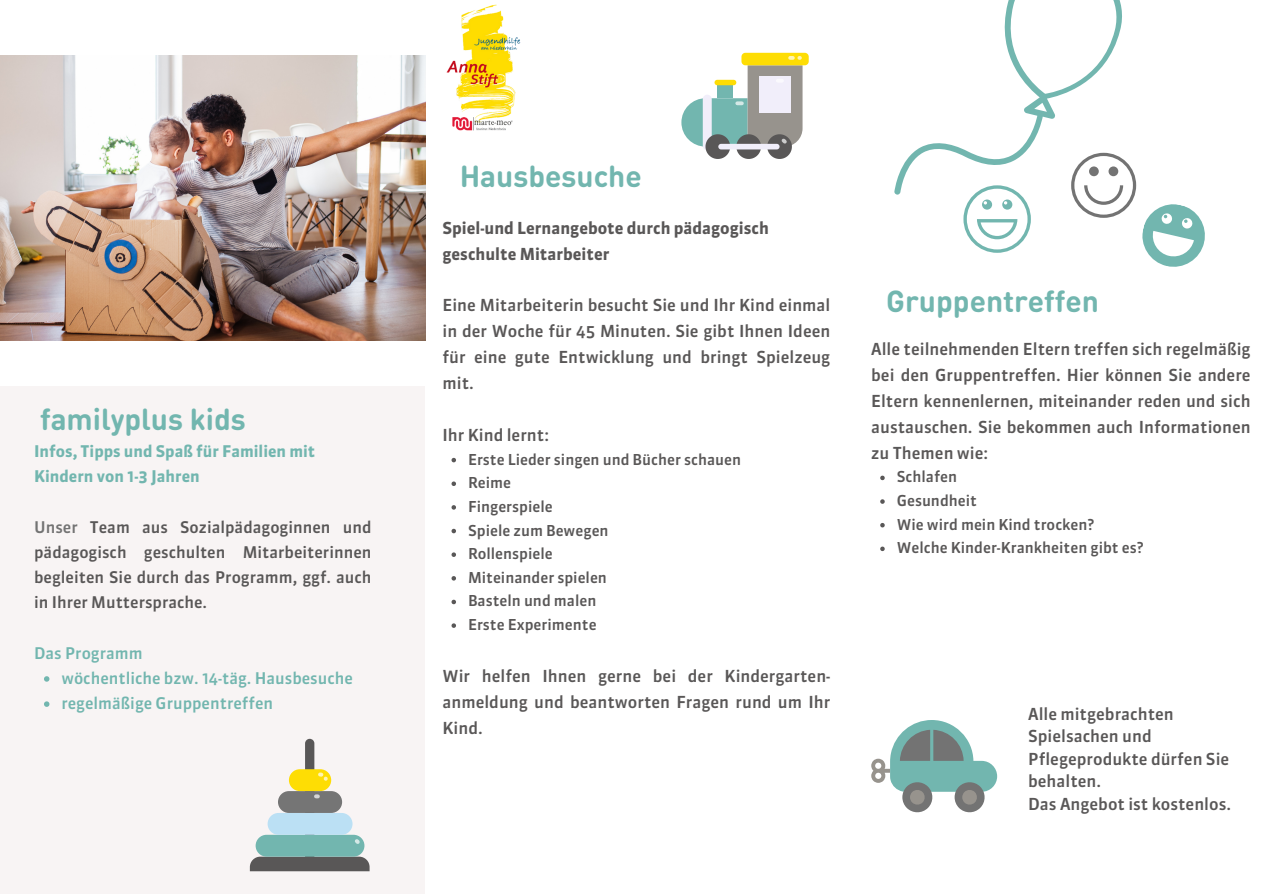
<style>
.page{position:relative;width:1263px;height:894px;background:#fff}
.page>*{position:absolute;margin:0;border:0;box-sizing:border-box;transform-origin:0 0}
.t1{font:700 30px "DIN Round Pro";color:#72b6af}
.t2{font:500 16.5px/25.8px "Sanuk OT";color:#595757;text-align:justify}
.t3{font:700 16.5px/25.8px "Sanuk OT";color:#595757}
.t4{font:500 16.05px/25.2px "Sanuk OT";color:#595757;text-align:justify}
.t5{font:500 16.05px "Sanuk OT";color:#72b6af}
.t6{font:700 16.05px/25.2px "Sanuk OT";color:#72b6af}
.t7{font:500 15px "Sanuk OT";color:#595757}
.s1{color:#737373}
</style>
<div class="page">
<div style="left:741px;top:53px;width:67px;height:12px;background:#fedd04;border-radius:4px"></div>
<svg style="left:681px;top:56px;width:122px;height:103px"></svg>
<div style="left:718px;top:144px;width:61px;height:5px;background:#f1eefa;border-radius:3px"></div>
<div style="left:0;top:385px;width:425px;height:508px;background:#f8f4f4"></div>
<svg style="left:894px;top:0;width:311px;height:267px"></svg>
<svg style="left:249px;top:738px;width:121px;height:133px"></svg>
<img style="left:0;top:56px;width:425px;height:284px">
<svg style="left:44px;top:676px;width:5px;height:5px"></svg>
<svg style="left:44px;top:701px;width:5px;height:5px"></svg>
<svg style="left:451px;top:457px;width:5px;height:5px"></svg>
<svg style="left:451px;top:481px;width:5px;height:5px"></svg>
<svg style="left:451px;top:505px;width:5px;height:4px"></svg>
<svg style="left:451px;top:528px;width:5px;height:5px"></svg>
<svg style="left:451px;top:552px;width:5px;height:4px"></svg>
<svg style="left:451px;top:576px;width:5px;height:4px"></svg>
<svg style="left:451px;top:599px;width:5px;height:5px"></svg>
<svg style="left:451px;top:623px;width:5px;height:4px"></svg>
<svg style="left:880px;top:475px;width:5px;height:5px"></svg>
<svg style="left:880px;top:499px;width:5px;height:4px"></svg>
<svg style="left:880px;top:523px;width:5px;height:4px"></svg>
<svg style="left:880px;top:546px;width:5px;height:5px"></svg>
<svg style="left:871px;top:720px;width:126px;height:93px"></svg>
<img style="left:414px;top:4px;width:107px;height:130px">
<p class="t1" style="left:40px;top:399px;width:207px">familyplus kids</p>
<h1 class="t6" style="left:34px;top:439px;width:283px">Infos, Tipps und Spaß für Familien mit<br>Kindern von 1-3 Jahren</h1>
<h2 class="t4" style="left:34px;top:514px;width:339px"><span class="s1">Unser</span> Team aus Sozialpädagoginnen und pädagogisch geschulten Mitarbeiterinnen begleiten Sie durch das Programm, ggf. auch in Ihrer Muttersprache.</h2>
<h2 class="t5" style="left:34px;top:642px;width:110px">Das Programm</h2>
<h2 class="t5" style="left:61px;top:668px;width:293px">wöchentliche bzw. 14-täg. Hausbesuche</h2>
<p class="t5" style="left:61px;top:693px;width:213px">regelmäßige Gruppentreffen</p>
<p class="t1" style="left:460px;top:156px;width:184px">Hausbesuche</p>
<p class="t3" style="left:442px;top:215px;width:328px">Spiel-und Lernangebote durch pädagogisch geschulte Mitarbeiter</p>
<p class="t2" style="left:442px;top:292px;width:389px">Eine Mitarbeiterin besucht Sie und Ihr Kind einmal in der Woche für 45 Minuten. Sie gibt Ihnen Ideen für eine gute Entwicklung und bringt Spielzeug mit.</p>
<p class="t2" style="left:442px;top:422px;width:108px">Ihr Kind lernt:</p>
<p class="t7" style="left:468px;top:449px;width:275px">Erste Lieder singen und Bücher schauen</p>
<p class="t7" style="left:468px;top:473px;width:45px">Reime</p>
<p class="t7" style="left:468px;top:497px;width:86px">Fingerspiele</p>
<p class="t7" style="left:468px;top:520px;width:142px">Spiele zum Bewegen</p>
<h2 class="t7" style="left:468px;top:544px;width:86px">Rollenspiele</h2>
<h1 class="t7" style="left:468px;top:568px;width:140px">Miteinander spielen</h1>
<h2 class="t7" style="left:468px;top:591px;width:130px">Basteln und malen</h2>
<h2 class="t7" style="left:468px;top:615px;width:130px">Erste Experimente</h2>
<h2 class="t2" style="left:442px;top:662px;width:389px">Wir helfen Ihnen gerne bei der Kindergarten&shy;anmeldung und beantworten Fragen rund um Ihr Kind.</h2>
<p class="t1" style="left:886px;top:280px;width:214px">Gruppentreffen</p>
<p class="t2" style="left:871px;top:336px;width:381px">Alle teilnehmenden Eltern treffen sich regelmäßig bei den Gruppentreffen. Hier können Sie andere Eltern kennenlernen, miteinander reden und sich austauschen. Sie bekommen auch Informationen zu Themen wie:</p>
<p class="t7" style="left:897px;top:467px;width:62px">Schlafen</p>
<p class="t7" style="left:897px;top:491px;width:82px">Gesundheit</p>
<p class="t7" style="left:897px;top:515px;width:199px">Wie wird mein Kind trocken?</p>
<p class="t7" style="left:897px;top:538px;width:248px">Welche Kinder-Krankheiten gibt es?</p>
<p class="t2" style="left:1028px;top:702px;width:204px;line-height:22.5px;text-align:left">Alle mitgebrachten<br>Spielsachen und<br>Pflegeprodukte dürfen Sie behalten.<br>Das Angebot ist kostenlos.</p>
</div>
